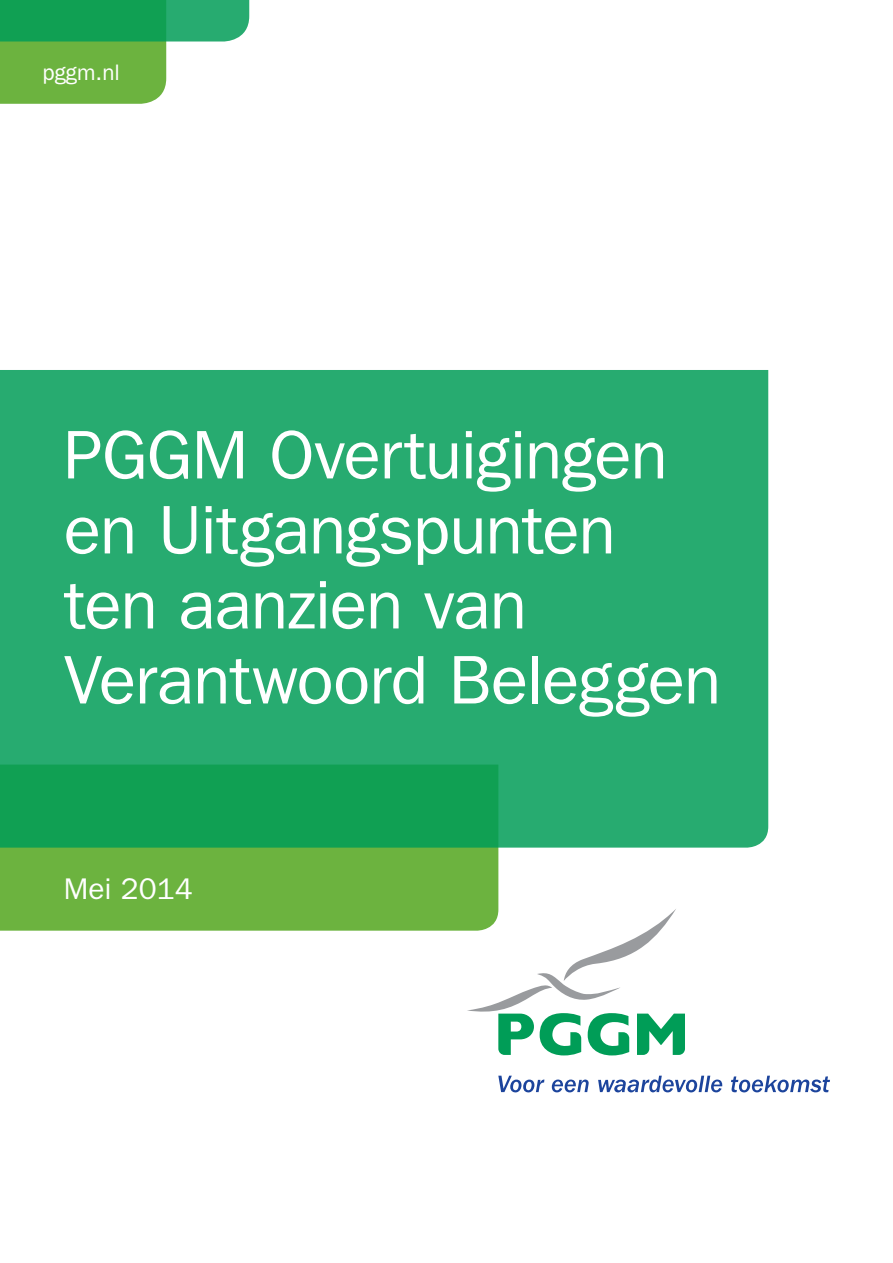
<style>
.page{position:relative;width:893px;height:1263px;background:#fff}
.page>*{position:absolute;margin:0;border:0;box-sizing:border-box;transform-origin:0 0}
.t1{font:69px/75px "ITC Franklin Gothic Std";letter-spacing:-.015em;color:#fff}
.t2{font:30px "ITC Franklin Gothic Std";color:#fff}
.t3{font:22.5px "ITC Franklin Gothic Std";color:#fff}
</style>
<div class="page">
<div style="left:0;top:848px;width:498px;height:83px;background:#6cb33f"></div>
<svg style="left:0;top:370px;width:768px;height:478px;background:#24a96c"></svg>
<svg style="left:467px;top:908px;width:218px;height:147px"></svg>
<svg style="left:498px;top:1076px;width:46px;height:16px"></svg>
<svg style="left:552px;top:1079px;width:37px;height:13px"></svg>
<svg style="left:598px;top:1076px;width:124px;height:16px"></svg>
<svg style="left:731px;top:1076px;width:99px;height:16px"></svg>
<svg style="left:0;top:0;width:249px;height:104px"></svg>
<p class="t3" style="left:43px;top:60px;width:79px">pggm.nl</p>
<p class="t1" style="left:64px;top:418px;width:659px">PGGM Overtuigingen en Uitgangspunten ten aanzien van<br>Verantwoord Beleggen</p>
<p class="t2" style="left:64px;top:872px;width:130px">Mei 2014</p>
</div>
